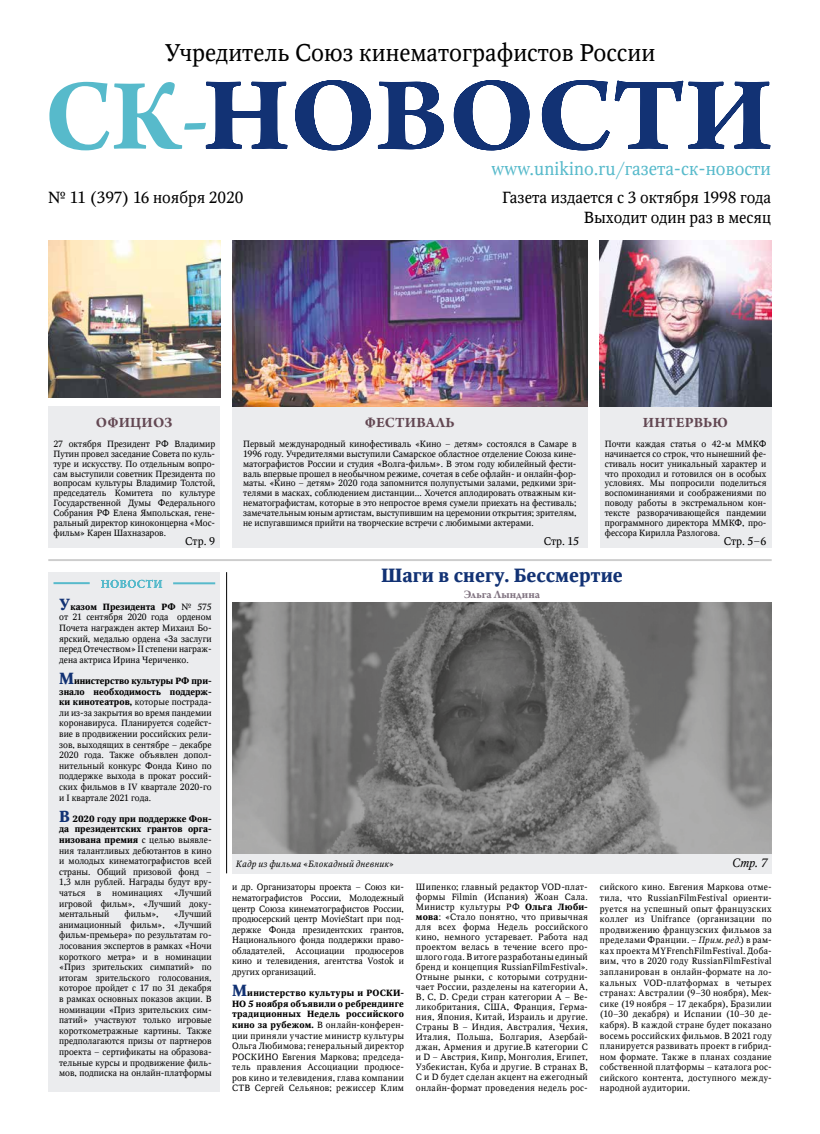
<style>
.page{position:relative;width:820px;height:1134px;background:#fff}
.page>*{position:absolute;margin:0;border:0;box-sizing:border-box;transform-origin:0 0}
.t1{font:24px "Octava";color:#000}
.t2{font:700 19px "Octava TT";color:#123274}
.t3{font:18px "Octava";color:#57bacb}
.t4{font:16px/19.2px "Octava";color:#000;text-align:right}
.t5{font:700 15px "Arno Pro";letter-spacing:.01em;color:#634853}
.t6{font:700 12px "Arno Pro";color:#817481}
.t7{font:italic 12px "Octava TT";color:#000}
.t8{font:11px "Octava";color:#000}
.t9{font:9px/10.6px "Octava";color:#000;text-align:justify}
.t10{font:700 9px/10.6px "Octava TT";color:#000;text-align:justify}
.t11{font:italic 9px "Octava TT";letter-spacing:.03em;color:#000}
.s1{font-size:16px;color:#123274}
.s2{font-family:"Octava";font-weight:400}
.s3{font-family:"Octava TT";font-weight:700}
.s4{font-family:"Octava";font-style:normal}
.s5{font-family:"Octava TT";font-style:italic}
</style>
<div class="page">
<div style="left:232px;top:406px;width:355px;height:142px;background:#ebecee"></div>
<div style="left:599px;top:406px;width:172px;height:142px;background:#ebecee"></div>
<img style="left:232px;top:241px;width:355px;height:165px">
<hr style="left:48px;top:559px;width:723px;height:2px;background:#000">
<hr style="left:226px;top:572px;width:1px;height:301px;background:#000">
<div style="left:48px;top:572px;width:172px;height:519px;background:#ebecee"></div>
<svg style="left:49px;top:82px;width:156px;height:68px"></svg>
<svg style="left:205px;top:80px;width:565px;height:70px"></svg>
<svg style="left:101px;top:580px;width:61px;height:8px"></svg>
<div style="left:48px;top:406px;width:172px;height:142px;background:#ebecee"></div>
<div style="left:232px;top:853px;width:539px;height:20px;background:#ebecee"></div>
<hr style="left:53px;top:582px;width:37px;height:2px;background:#57bacb">
<hr style="left:173px;top:582px;width:42px;height:2px;background:#57bacb">
<img style="left:48px;top:241px;width:172px;height:156px">
<img style="left:599px;top:241px;width:172px;height:165px">
<img style="left:232px;top:602px;width:539px;height:251px">
<h1 class="t1" style="left:165px;top:38px;width:492px">Учредитель Союз кинематографистов России</h1>
<h3 class="t4" style="left:48px;top:188px;width:197px">№ 11 (397) 16 ноября 2020</h3>
<h3 class="t5" style="left:96px;top:414px;width:78px">ОФИЦИОЗ</h3>
<h3 class="t3" style="left:491px;top:158px;width:281px">www.unikino.ru/газета-ск-новости</h3>
<h3 class="t4" style="left:502px;top:188px;width:270px">Газета издается с 3 октября 1998 года<br>Выходит один раз в месяц</h3>
<h3 class="t5" style="left:365px;top:414px;width:91px">ФЕСТИВАЛЬ</h3>
<h3 class="t5" style="left:642px;top:414px;width:87px">ИНТЕРВЬЮ</h3>
<p class="t9" style="left:53px;top:439px;width:163px;line-height:9.9px">27 октября Президент РФ Владимир Путин провел заседание Совета по куль&shy;туре и искусству. По отдельным вопро&shy;сам выступили советник Президента по вопросам культуры Владимир Толстой, председатель Комитета по культуре Государственной Думы Федерального Собрания РФ Елена Ямпольская, гене&shy;ральный директор киноконцерна «Мос&shy;фильм» Карен Шахназаров.</p>
<p class="t8" style="left:185px;top:534px;width:31px">Стр. 9</p>
<p class="t10" style="left:59px;top:601px;width:154px"><span class="s1">У</span>казом Президента РФ <span class="s2">№ 575</span></p>
<p class="t9" style="left:59px;top:612px;width:154px">от 21 сентября 2020 года орденом Почета награжден актер Михаил Бо&shy;ярский, медалью ордена «За заслуги перед Отечеством» II степени награж&shy;дена актриса Ирина Чериченко.</p>
<p class="t10" style="left:59px;top:676px;width:154px"><span class="s1">М</span>инистерство культуры РФ при&shy;знало необходимость поддерж-</p>
<p class="t9" style="left:59px;top:697px;width:154px"><span class="s3">ки кинотеатров,</span> которые пострада&shy;ли из-за закрытия во время пандемии коронавируса. Планируется содейст&shy;вие в продвижении российских рели&shy;зов, выходящих в сентябре – декабре 2020 года. Также объявлен допол&shy;нительный конкурс Фонда Кино по поддержке выхода в прокат россий&shy;ских фильмов в IV квартале 2020-го и I квартале 2021 года.</p>
<p class="t10" style="left:59px;top:813px;width:154px"><span class="s1">В</span> 2020 году при поддержке Фон&shy;да президентских грантов орга&shy;низована премия <span class="s2">с целью выявле-</span></p>
<p class="t9" style="left:59px;top:845px;width:154px">ния талантливых дебютантов в кино и молодых кинематографистов всей страны. Общий призовой фонд – 1,3 млн рублей. Награды будут вру&shy;чаться в номинациях «Лучший игровой фильм», «Лучший доку&shy;ментальный</p>
<p class="t9" style="left:124px;top:909px;width:36px">фильм»,</p>
<p class="t9" style="left:59px;top:909px;width:154px;text-indent:114px">«Лучший анимационный фильм», «Лучший фильм-премьера» по результатам го&shy;лосования экспертов в рамках «Ночи короткого метра» и в номинации «Приз зрительских симпатий» по итогам зрительского голосования, которое пройдет с 17 по 31 декабря в рамках основных показов акции. В номинации «Приз зрительских сим&shy;патий» участвуют только игровые короткометражные картины. Также предполагаются призы от партнеров проекта – сертификаты на образова&shy;тельные курсы и продвижение филь&shy;мов, подписка на онлайн-платформы</p>
<p class="t9" style="left:243px;top:439px;width:335px;line-height:9.9px">Первый международный кинофестиваль «Кино – детям» состоялся в Самаре в 1996 году. Учредителями выступили Самарское областное отделение Союза кине&shy;матографистов России и студия «Волга-фильм». В этом году юбилейный фести&shy;валь впервые прошел в необычном режиме, сочетая в себе офлайн- и онлайн-фор&shy;маты. «Кино – детям» 2020 года запомнится полупустыми залами, редкими зри&shy;телями в масках, соблюдением дистанции... Хочется аплодировать отважным ки&shy;нематографистам, которые в это непростое время сумели приехать на фестиваль; замечательным юным артистам, выступившим на церемонии открытия; зрителям, не испугавшимся прийти на творческие встречи с любимыми актерами.</p>
<p class="t8" style="left:543px;top:534px;width:37px">Стр. 15</p>
<p class="t9" style="left:604px;top:439px;width:163px;line-height:9.9px">Почти каждая статья о 42-м ММКФ начинается со строк, что нынешний фе&shy;стиваль носит уникальный характер и что проходил и готовился он в особых условиях. Мы попросили поделиться воспоминаниями и соображениями по поводу работы в экстремальном кон&shy;тексте разворачивающейся пандемии программного директора ММКФ, про&shy;фессора Кирилла Разлогова.</p>
<p class="t8" style="left:723px;top:534px;width:44px">Стр. 5–6</p>
<h2 class="t2" style="left:381px;top:564px;width:243px">Шаги в снегу. Бессмертие</h2>
<h3 class="t6" style="left:463px;top:588px;width:78px">Эльга Лындина</h3>
<p class="t11" style="left:236px;top:859px;width:160px">Кадр из фильма <span class="s4">«</span>Блокадный дневник<span class="s4">»</span></p>
<h3 class="t7" style="left:731px;top:856px;width:37px">Стр. 7</h3>
<p class="t9" style="left:232px;top:882px;width:173px">и др. Организаторы проекта – Союз ки&shy;нематографистов России, Молодежный центр Союза кинематографистов России, продюсерский центр MovieStart при под&shy;держке Фонда президентских грантов, Национального фонда поддержки право&shy;обладателей, Ассоциации продюсеров кино и телевидения, агентства Vostok и других организаций.</p>
<p class="t10" style="left:232px;top:988px;width:173px"><span class="s1">М</span>инистерство культуры и РОСКИ-НО 5 ноября объявили о ребрендинге традиционных Недель российского</p>
<p class="t9" style="left:232px;top:1019px;width:173px"><span class="s3">кино за рубежом.</span> В онлайн-конферен&shy;ции приняли участие министр культуры Ольга Любимова; генеральный директор РОСКИНО Евгения Маркова; председа&shy;тель правления Ассоциации продюсе&shy;ров кино и телевидения, глава компании СТВ Сергей Сельянов; режиссер Клим</p>
<p class="t9" style="left:416px;top:882px;width:173px;line-height:10px">Шипенко; главный редактор VOD-плат&shy;формы Filmin (Испания) Жоан Сала.<br>Министр культуры РФ <span class="s3">Ольга Люби&shy;мова</span>: «Стало понятно, что привычная для всех форма Недель российского кино, немного устаревает. Работа над проектом велась в течение всего про&shy;шлого года. В итоге разработаны единый бренд и концепция RussianFilmFestival».<br>Отныне рынки, с которыми сотрудни&shy;чает России, разделены на категории A, B, C, D. Среди стран категории А – Ве&shy;ликобритания, США, Франция, Герма&shy;ния, Япония, Китай, Израиль и другие.<br>Страны B – Индия, Австралия, Чехия, Италия, Польша, Болгария, Азербай&shy;джан, Армения и другие.В категории C и D – Австрия, Кипр, Монголия, Египет, Узбекистан, Куба и другие. В странах B, C и D будет сделан акцент на ежегодный онлайн-формат проведения недель рос-</p>
<p class="t9" style="left:599px;top:882px;width:173px">сийского кино. Евгения Маркова отме&shy;тила, что RussianFilmFestival ориенти&shy;руется на успешный опыт французских коллег из Unifrance (организации по продвижению французских фильмов за пределами Франции. – <span class="s5">Прим. ред.</span>) в рам&shy;ках проекта MYFrenchFilmFestival. Доба&shy;вим, что в 2020 году RussianFilmFestival запланирован в онлайн-формате на ло&shy;кальных VOD-платформах в четырех странах: Австралии (9–30 ноября), Мек&shy;сике (19 ноября – 17 декабря), Бразилии (10–30 декабря) и Испании (10–30 де&shy;кабря). В каждой стране будет показано восемь российских фильмов. В 2021 году планируется развивать проект в гибрид&shy;ном формате. Также в планах создание собственной платформы – каталога рос&shy;сийского контента, доступного между&shy;народной аудитории.</p>
</div>
